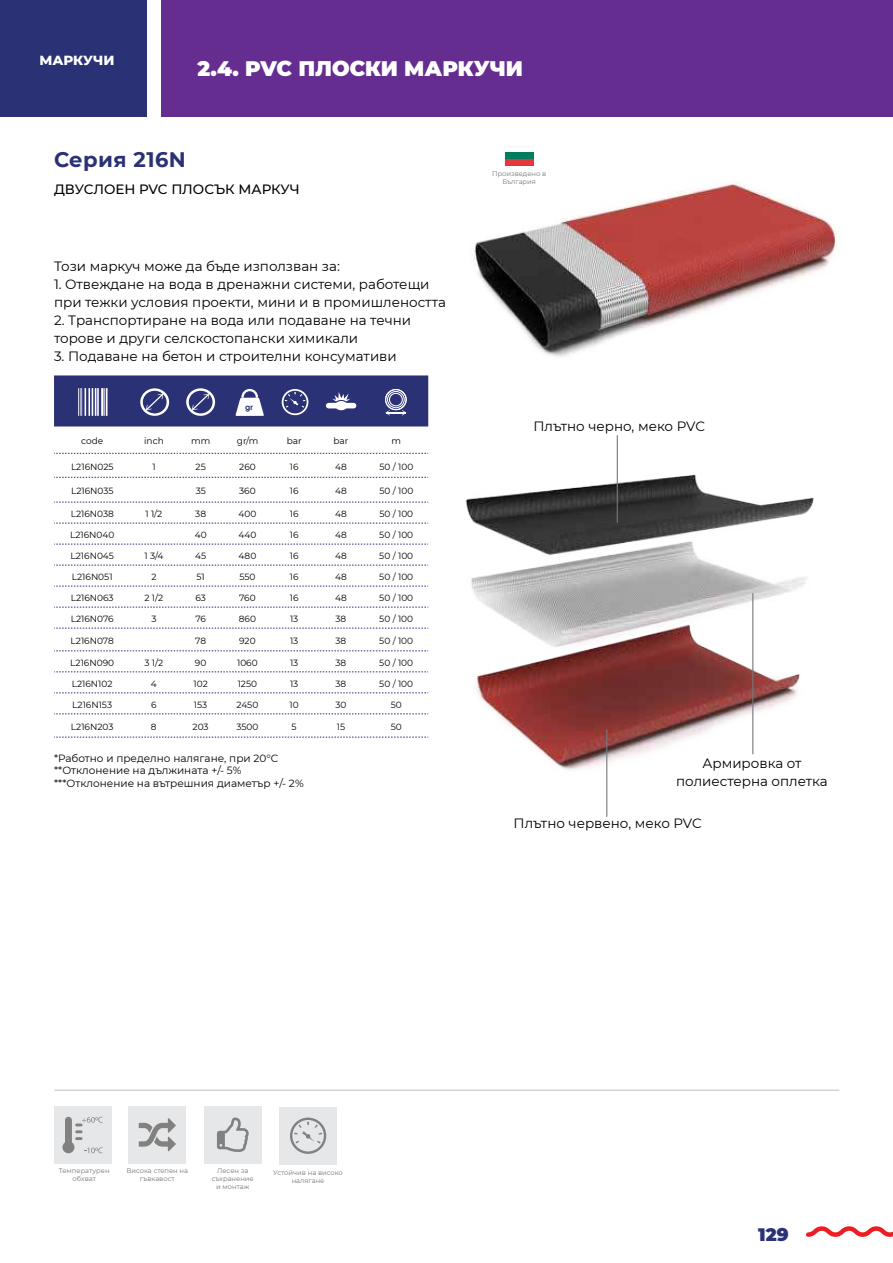
<style>
.page{position:relative;width:893px;height:1263px;background:#fff}
.page>*{position:absolute;margin:0;border:0;box-sizing:border-box;transform-origin:0 0}
.t1{font:900 21px "Montserrat";color:#fff}
.t2{font:700 21px "Montserrat";letter-spacing:.02em;color:#2a3174}
.t3{font:900 18px "Montserrat";color:#2b3276}
.t4{font:13.5px/18px "Montserrat";color:#000}
.t5{font:500 13.5px "Montserrat";color:#000}
.t6{font:800 13.5px "Montserrat";color:#fff}
.t7{font:10.5px/12.6px "Montserrat";color:#000}
.t8{font:9px "Montserrat";color:#000}
.t9{font:700 7.95px "Century Gothic";color:#2a3174}
.t10{font:6.75px/8.1px "Montserrat";color:#77787b;text-align:center}
</style>
<div class="page">
<div style="left:162px;top:0;width:731px;height:117px;background:#662d91"></div>
<div style="left:0;top:0;width:147px;height:117px;background:#2a3174"></div>
<svg style="left:806px;top:1226px;width:87px;height:11px"></svg>
<img style="left:309px;top:438px;width:505px;height:357px">
<hr style="left:617px;top:435px;width:1px;height:88px;background:#77787b">
<hr style="left:606px;top:729px;width:1px;height:88px;background:#77787b">
<hr style="left:752px;top:593px;width:1px;height:161px;background:#77787b">
<div style="left:204px;top:1106px;width:58px;height:57px;background:#e6e7e8"></div>
<svg style="left:217px;top:1117px;width:32px;height:35px"></svg>
<div style="left:128px;top:1106px;width:58px;height:57px;background:#e6e7e8"></div>
<svg style="left:139px;top:1118px;width:37px;height:33px"></svg>
<div style="left:55px;top:1106px;width:57px;height:57px;background:#e6e7e8"></div>
<svg style="left:62px;top:1117px;width:41px;height:36px"></svg>
<div style="left:279px;top:1107px;width:58px;height:57px;background:#e6e7e8"></div>
<svg style="left:290px;top:1117px;width:36px;height:37px"></svg>
<svg style="left:54px;top:453px;width:374px;height:1px"></svg>
<svg style="left:54px;top:477px;width:374px;height:1px"></svg>
<svg style="left:54px;top:502px;width:374px;height:1px"></svg>
<svg style="left:54px;top:523px;width:374px;height:1px"></svg>
<svg style="left:54px;top:544px;width:374px;height:1px"></svg>
<svg style="left:54px;top:565px;width:374px;height:1px"></svg>
<svg style="left:54px;top:586px;width:374px;height:1px"></svg>
<svg style="left:54px;top:607px;width:374px;height:1px"></svg>
<svg style="left:54px;top:628px;width:374px;height:1px"></svg>
<svg style="left:54px;top:651px;width:374px;height:1px"></svg>
<svg style="left:54px;top:672px;width:374px;height:1px"></svg>
<svg style="left:54px;top:693px;width:374px;height:1px"></svg>
<svg style="left:54px;top:714px;width:374px;height:1px"></svg>
<svg style="left:54px;top:737px;width:374px;height:1px"></svg>
<svg style="left:54px;top:375px;width:374px;height:51px;background:#434984"></svg>
<img style="left:409px;top:146px;width:429px;height:260px">
<hr style="left:54px;top:1089px;width:785px;height:2px;background:#d1d3d4">
<svg style="left:505px;top:146px;width:28px;height:19px"></svg>
<h3 class="t6" style="left:39px;top:50px;width:77px">МАРКУЧИ</h3>
<h1 class="t1" style="left:198px;top:53px;width:327px">2.4. PVC ПЛОСКИ МАРКУЧИ</h1>
<h1 class="t2" style="left:54px;top:144px;width:133px">Серия 216N</h1>
<h3 class="t5" style="left:54px;top:179px;width:247px">ДВУСЛОЕН PVC ПЛОСЪК МАРКУЧ</h3>
<h3 class="t4" style="left:54px;top:256px;width:287px">Този маркуч може да бъде използван за:</h3>
<h3 class="t4" style="left:54px;top:274px;width:394px">1. Отвеждане на вода в дренажни системи, работещи при тежки условия проекти, мини и в промишлеността</h3>
<h3 class="t4" style="left:54px;top:310px;width:359px">2. Транспортиране на вода или подаване на течни торове и други селскостопански химикали</h3>
<h3 class="t4" style="left:54px;top:346px;width:344px">3. Подаване на бетон и строителни консумативи</h3>
<p class="t9" style="left:245px;top:401px;width:9px">gr</p>
<p class="t8" style="left:81px;top:435px;width:24px">code</p>
<p class="t8" style="left:144px;top:435px;width:21px">inch</p>
<p class="t8" style="left:191px;top:435px;width:21px">mm</p>
<p class="t8" style="left:237px;top:435px;width:23px">gr/m</p>
<p class="t8" style="left:287px;top:435px;width:16px">bar</p>
<p class="t8" style="left:334px;top:435px;width:16px">bar</p>
<p class="t8" style="left:392px;top:435px;width:11px">m</p>
<p class="t8" style="left:71px;top:460px;width:44px">L216N025</p>
<p class="t8" style="left:152px;top:460px;width:5px">1</p>
<p class="t8" style="left:196px;top:460px;width:12px">25</p>
<p class="t8" style="left:239px;top:460px;width:18px">260</p>
<p class="t8" style="left:290px;top:460px;width:10px">16</p>
<p class="t8" style="left:335px;top:460px;width:13px">48</p>
<p class="t8" style="left:379px;top:460px;width:35px">50 / 100</p>
<p class="t8" style="left:71px;top:485px;width:44px">L216N035</p>
<p class="t8" style="left:196px;top:485px;width:12px">35</p>
<p class="t8" style="left:239px;top:485px;width:18px">360</p>
<p class="t8" style="left:290px;top:485px;width:10px">16</p>
<p class="t8" style="left:335px;top:485px;width:13px">48</p>
<p class="t8" style="left:379px;top:485px;width:35px">50 / 100</p>
<p class="t8" style="left:71px;top:508px;width:45px">L216N038</p>
<p class="t8" style="left:145px;top:508px;width:18px">1 1/2</p>
<p class="t8" style="left:195px;top:508px;width:12px">38</p>
<p class="t8" style="left:239px;top:508px;width:19px">400</p>
<p class="t8" style="left:290px;top:508px;width:10px">16</p>
<p class="t8" style="left:335px;top:508px;width:13px">48</p>
<p class="t8" style="left:379px;top:508px;width:35px">50 / 100</p>
<p class="t8" style="left:70px;top:529px;width:46px">L216N040</p>
<p class="t8" style="left:195px;top:529px;width:13px">40</p>
<p class="t8" style="left:239px;top:529px;width:19px">440</p>
<p class="t8" style="left:290px;top:529px;width:10px">16</p>
<p class="t8" style="left:335px;top:529px;width:13px">48</p>
<p class="t8" style="left:379px;top:529px;width:35px">50 / 100</p>
<p class="t8" style="left:71px;top:550px;width:45px">L216N045</p>
<p class="t8" style="left:144px;top:550px;width:21px">1 3/4</p>
<p class="t8" style="left:195px;top:550px;width:13px">45</p>
<p class="t8" style="left:239px;top:550px;width:19px">480</p>
<p class="t8" style="left:290px;top:550px;width:10px">16</p>
<p class="t8" style="left:335px;top:550px;width:13px">48</p>
<p class="t8" style="left:379px;top:550px;width:35px">50 / 100</p>
<p class="t8" style="left:72px;top:571px;width:42px">L216N051</p>
<p class="t8" style="left:151px;top:571px;width:7px">2</p>
<p class="t8" style="left:196px;top:571px;width:10px">51</p>
<p class="t8" style="left:239px;top:571px;width:18px">550</p>
<p class="t8" style="left:290px;top:571px;width:10px">16</p>
<p class="t8" style="left:335px;top:571px;width:13px">48</p>
<p class="t8" style="left:379px;top:571px;width:35px">50 / 100</p>
<p class="t8" style="left:71px;top:592px;width:44px">L216N063</p>
<p class="t8" style="left:144px;top:592px;width:20px">2 1/2</p>
<p class="t8" style="left:195px;top:592px;width:12px">63</p>
<p class="t8" style="left:239px;top:592px;width:18px">760</p>
<p class="t8" style="left:290px;top:592px;width:10px">16</p>
<p class="t8" style="left:335px;top:592px;width:13px">48</p>
<p class="t8" style="left:379px;top:592px;width:35px">50 / 100</p>
<p class="t8" style="left:71px;top:613px;width:44px">L216N076</p>
<p class="t8" style="left:151px;top:613px;width:7px">3</p>
<p class="t8" style="left:195px;top:613px;width:12px">76</p>
<p class="t8" style="left:239px;top:613px;width:19px">860</p>
<p class="t8" style="left:290px;top:613px;width:10px">13</p>
<p class="t8" style="left:336px;top:613px;width:12px">38</p>
<p class="t8" style="left:379px;top:613px;width:35px">50 / 100</p>
<p class="t8" style="left:71px;top:634px;width:45px">L216N078</p>
<p class="t8" style="left:195px;top:634px;width:12px">78</p>
<p class="t8" style="left:239px;top:634px;width:18px">920</p>
<p class="t8" style="left:290px;top:634px;width:10px">13</p>
<p class="t8" style="left:336px;top:634px;width:12px">38</p>
<p class="t8" style="left:379px;top:634px;width:35px">50 / 100</p>
<p class="t8" style="left:70px;top:656px;width:45px">L216N090</p>
<p class="t8" style="left:144px;top:656px;width:20px">3 1/2</p>
<p class="t8" style="left:195px;top:656px;width:13px">90</p>
<p class="t8" style="left:237px;top:656px;width:22px">1060</p>
<p class="t8" style="left:290px;top:656px;width:10px">13</p>
<p class="t8" style="left:336px;top:656px;width:12px">38</p>
<p class="t8" style="left:379px;top:656px;width:35px">50 / 100</p>
<p class="t8" style="left:72px;top:677px;width:42px">L216N102</p>
<p class="t8" style="left:151px;top:677px;width:7px">4</p>
<p class="t8" style="left:193px;top:677px;width:16px">102</p>
<p class="t8" style="left:238px;top:677px;width:21px">1250</p>
<p class="t8" style="left:290px;top:677px;width:10px">13</p>
<p class="t8" style="left:336px;top:677px;width:12px">38</p>
<p class="t8" style="left:379px;top:677px;width:35px">50 / 100</p>
<p class="t8" style="left:72px;top:698px;width:41px">L216N153</p>
<p class="t8" style="left:151px;top:698px;width:7px">6</p>
<p class="t8" style="left:194px;top:698px;width:15px">153</p>
<p class="t8" style="left:236px;top:698px;width:23px">2450</p>
<p class="t8" style="left:290px;top:698px;width:11px">10</p>
<p class="t8" style="left:335px;top:698px;width:13px">30</p>
<p class="t8" style="left:391px;top:698px;width:13px">50</p>
<p class="t8" style="left:71px;top:720px;width:44px">L216N203</p>
<p class="t8" style="left:151px;top:720px;width:7px">8</p>
<p class="t8" style="left:193px;top:720px;width:18px">203</p>
<p class="t8" style="left:236px;top:720px;width:23px">3500</p>
<p class="t8" style="left:292px;top:720px;width:7px">5</p>
<p class="t8" style="left:337px;top:720px;width:10px">15</p>
<p class="t8" style="left:391px;top:720px;width:13px">50</p>
<p class="t7" style="left:54px;top:751px;width:251px">*Работно и пределно налягане, при 20°C **Отклонение на дължината +/- 5% ***Отклонение на вътрешния диаметър +/- 2%</p>
<p class="t10" style="left:492px;top:169px;width:56px">Произведено в<br>България</p>
<h3 class="t4" style="left:533px;top:416px;width:173px">Плътно черно, меко PVC</h3>
<h3 class="t4" style="left:676px;top:754px;width:153px;text-align:center">Армировка от полиестерна оплетка</h3>
<h3 class="t4" style="left:514px;top:814px;width:190px">Плътно червено, меко PVC</h3>
<p class="t10" style="left:59px;top:1166px;width:52px">Температурен обхват</p>
<p class="t10" style="left:126px;top:1166px;width:63px">Висока степен на гъвкавост</p>
<p class="t10" style="left:273px;top:1168px;width:71px">Устойчив на високо налягане</p>
<p class="t10" style="left:212px;top:1166px;width:43px">Лесен за съхранение и монтаж</p>
<h2 class="t3" style="left:758px;top:1221px;width:32px">129</h2>
</div>
